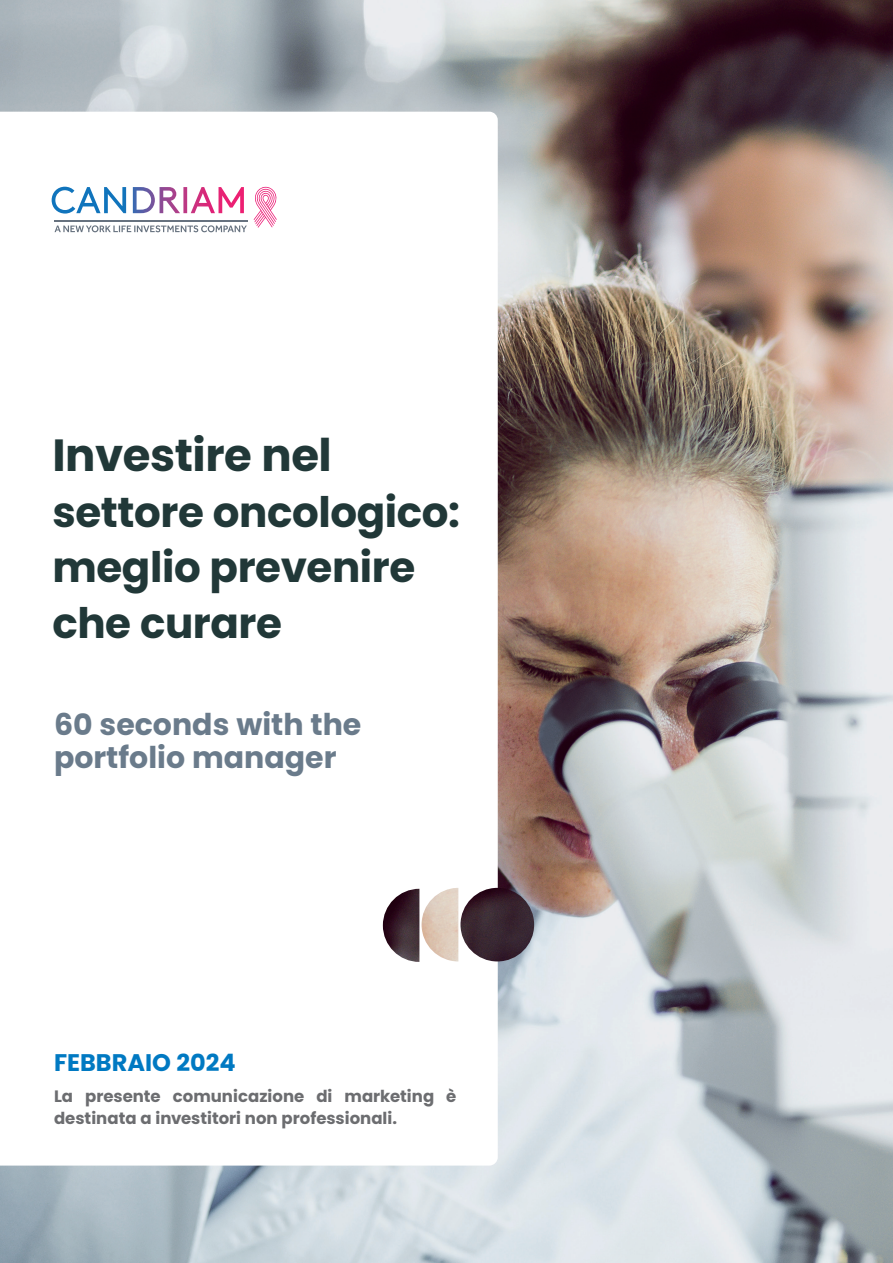
<style>
.page{position:relative;width:893px;height:1263px;background:#fff}
.page>*{position:absolute;margin:0;border:0;box-sizing:border-box;transform-origin:0 0}
.t1{font:700 45px "Poppins";letter-spacing:-.01em;color:#213838}
.t2{font:700 42px/55.5px "Poppins";letter-spacing:-.01em;color:#213838}
.t3{font:700 30px/33px "Poppins";color:#6a7b8b}
.t4{font:700 24px "Poppins";color:#0079c2}
.t5{font:700 16.5px/22.5px "Poppins";color:#6c6d70}
</style>
<div class="page">
<img style="left:0;top:0;width:893px;height:1263px">
<svg style="left:0;top:112px;width:498px;height:1053px"></svg>
<svg style="left:52px;top:187px;width:192px;height:27px"></svg>
<hr style="left:54px;top:220px;width:194px;height:1px;background:#67727f">
<svg style="left:55px;top:225px;width:192px;height:7px"></svg>
<svg style="left:254px;top:187px;width:23px;height:41px"></svg>
<img style="left:422px;top:888px;width:36px;height:73px">
<img style="left:383px;top:889px;width:36px;height:73px">
<img style="left:460px;top:888px;width:74px;height:73px;border-radius:37px">
<h1 class="t1" style="left:52px;top:430px;width:281px">Investire nel</h1>
<h2 class="t2" style="left:52px;top:485px;width:409px">settore oncologico: meglio prevenire che curare</h2>
<h3 class="t3" style="left:54px;top:708px;width:309px">60 seconds with the portfolio manager</h3>
<h3 class="t4" style="left:54px;top:1049px;width:183px">FEBBRAIO 2024</h3>
<p class="t5" style="left:54px;top:1085px;width:404px">La presente comunicazione di marketing è destinata a investitori non professionali.</p>
</div>
